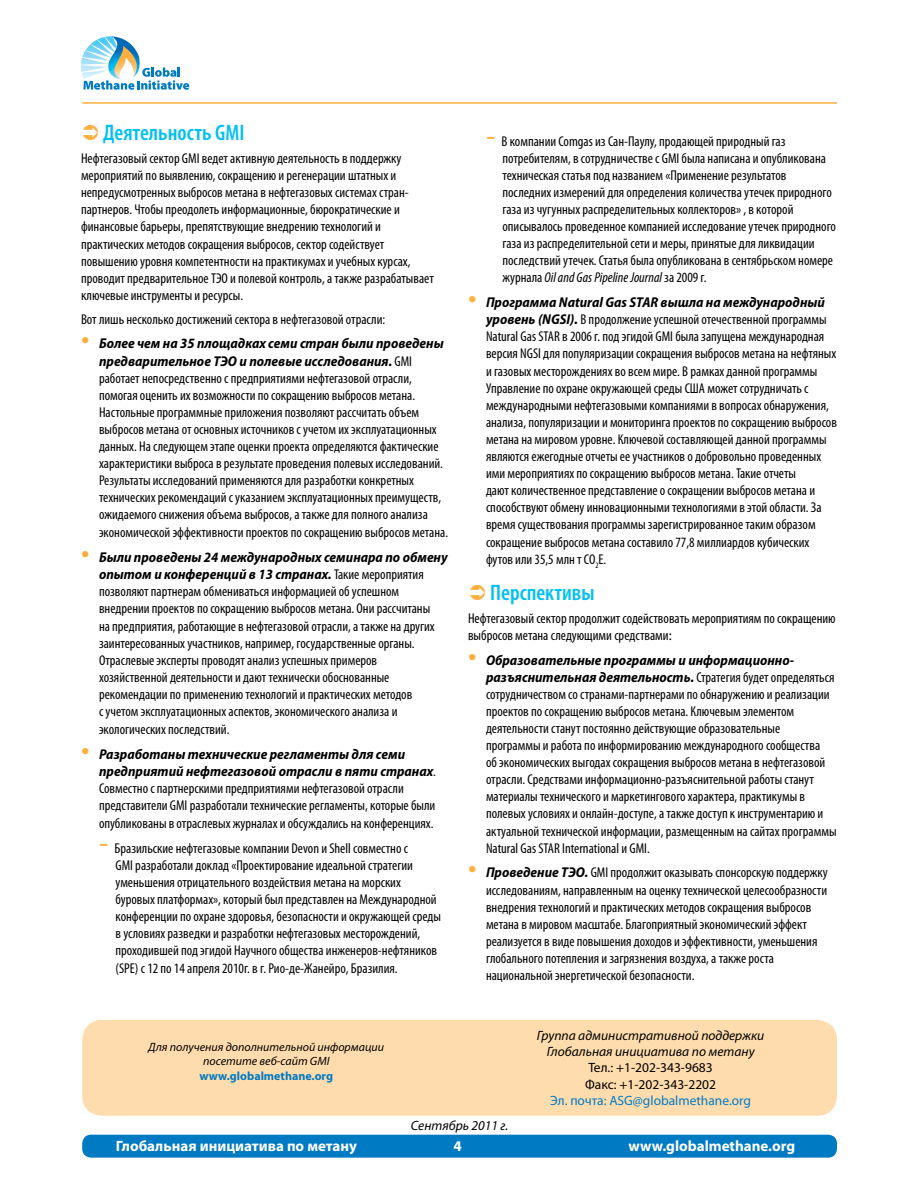
<style>
.page{position:relative;width:918px;height:1188px;background:#fff}
.page>*{position:absolute;margin:0;border:0;box-sizing:border-box;transform-origin:0 0}
.t1{font:600 condensed 22.5px "Myriad Pro";color:#00c0f3}
.t2{font:700 15px "Myriad Pro";color:#fff}
.t3{font:condensed 14.25px/17.1px "Myriad Pro";color:#000}
.t4{font:italic 13.5px/16.2px "Myriad Pro";color:#000;text-align:center}
.t5{font:13.5px/16.2px "Myriad Pro";color:#000}
.t6{font:13.5px "Myriad Pro";color:#007ac2}
.t7{font:italic 12px/14.4px "Myriad Pro";color:#000;text-align:center}
.t8{font:700 12px "Myriad Pro";color:#007ac2}
.s1{font-stretch:normal;font-size:30px;color:#fbb040}
.s2{font-weight:700;font-style:italic;font-stretch:semi-condensed}
.s3{font-style:italic}
.s4{font-stretch:normal}
</style>
<div class="page">
<svg style="left:81px;top:36px;width:108px;height:54px"></svg>
<hr style="left:82px;top:102px;width:755px;height:2px;background:#fbb040">
<div style="left:82px;top:1135px;width:755px;height:23px;background:#007ac2;border-radius:9px"></div>
<div style="left:82px;top:1020px;width:755px;height:96px;background:#ffdcae;border-radius:20px"></div>
<h1 class="t1" style="left:103px;top:120px;width:143px">Деятельность GMI</h1>
<p class="t3" style="left:81px;top:150px;width:354px">Нефтегазовый сектор GMI ведет активную деятельность в поддержку мероприятий по выявлению, сокращению и регенерации штатных и непредусмотренных выбросов метана в нефтегазовых системах стран&shy;партнеров. Чтобы преодолеть информационные, бюрократические и финансовые барьеры, препятствующие внедрению технологий и практических методов сокращения выбросов, сектор содействует повышению уровня компетентности на практикумах и учебных курсах, проводит предварительное ТЭО и полевой контроль, а также разрабатывает ключевые инструменты и ресурсы.</p>
<p class="t3" style="left:81px;top:311px;width:306px">Вот лишь несколько достижений сектора в нефтегазовой отрасли:</p>
<p class="t3" style="left:99px;top:335px;width:351px;text-indent:-18px"><span class="s1">•</span> <span class="s2">Более чем на 35 площадках семи стран были проведены предварительное ТЭО и полевые исследования.</span> GMI работает непосредственно с предприятиями нефтегазовой отрасли, помогая оценить их возможности по сокращению выбросов метана.<br>Настольные программные приложения позволяют рассчитать объем выбросов метана от основных источников с учетом их эксплуатационных данных. На следующем этапе оценки проекта определяются фактические характеристики выброса в результате проведения полевых исследований.<br>Результаты исследований применяются для разработки конкретных технических рекомендаций с указанием эксплуатационных преимуществ, ожидаемого снижения объема выбросов, а также для полного анализа экономической эффективности проектов по сокращению выбросов метана.</p>
<p class="t3" style="left:99px;top:549px;width:350px;text-indent:-18px"><span class="s1">•</span> <span class="s2">Были проведены 24 международных семинара по обмену опытом и конференций в 13 странах.</span> Такие мероприятия позволяют партнерам обмениваться информацией об успешном внедрении проектов по сокращению выбросов метана. Они рассчитаны<br>на предприятия, работающие в нефтегазовой отрасли, а также на других заинтересованных участников, например, государственные органы.<br>Отраслевые эксперты проводят анализ успешных примеров хозяйственной деятельности и дают технически обоснованные рекомендации по применению технологий и практических методов<br>с учетом эксплуатационных аспектов, экономического анализа и экологических последствий.</p>
<p class="t3" style="left:99px;top:746px;width:339px;text-indent:-18px"><span class="s1">•</span> <span class="s2">Разработаны технические регламенты для семи предприятий нефтегазовой отрасли в пяти странах</span>.<br>Совместно с партнерскими предприятиями нефтегазовой отрасли представители GMI разработали технические регламенты, которые были опубликованы в отраслевых журналах и обсуждались на конференциях.</p>
<p class="t3" style="left:115px;top:840px;width:327px;text-indent:-16px"><span class="s1">-</span> Бразильские нефтегазовые компании Devon и Shell совместно с<br>GMI разработали доклад «Проектирование идеальной стратегии уменьшения отрицательного воздействия метана на морских буровых платформах», который был представлен на Международной конференции по охране здоровья, безопасности и окружающей среды в условиях разведки и разработки нефтегазовых месторождений, проходившей под эгидой Научного общества инженеров-нефтяников (SPE) с 12 по 14 апреля 2010г. в г. Рио-де-Жанейро, Бразилия.</p>
<p class="t7" style="left:148px;top:1040px;width:237px">Для получения дополнительной информации посетите веб-сайт GMI</p>
<p class="t8" style="left:200px;top:1069px;width:135px">www.globalmethane.org</p>
<p class="t3" style="left:502px;top:133px;width:335px;text-indent:-16px"><span class="s1">-</span> В компании Comgas из Сан-Паулу, продающей природный газ потребителям, в сотрудничестве с GMI была написана и опубликована техническая статья под названием «Применение результатов последних измерений для определения количества утечек природного газа из чугунных распределительных коллекторов» , в которой описывалось проведенное компанией исследование утечек природного газа из распределительной сети и меры, принятые для ликвидации последствий утечек. Статья была опубликована в сентябрьском номере журнала <span class="s3">Oil and Gas Pipeline Journal</span> за 2009 г.</p>
<p class="t3" style="left:486px;top:294px;width:352px;text-indent:-18px"><span class="s1">•</span> <span class="s2">Программа Natural Gas STAR вышла на международный уровень (NGSI).</span> В продолжение успешной отечественной программы Natural Gas STAR в 2006 г. под эгидой GMI была запущена международная версия NGSI для популяризации сокращения выбросов метана на нефтяных и газовых месторождениях во всем мире. В рамках данной программы Управление по охране окружающей среды США может сотрудничать с международными нефтегазовыми компаниями в вопросах обнаружения, анализа, популяризации и мониторинга проектов по сокращению выбросов метана на мировом уровне. Ключевой составляющей данной программы являются ежегодные отчеты ее участников о добровольно проведенных ими мероприятиях по сокращению выбросов метана. Такие отчеты<br>дают количественное представление о сокращении выбросов метана и способствуют обмену инновационными технологиями в этой области. За время существования программы зарегистрированное таким образом сокращение выбросов метана составило 77,8 миллиардов кубических футов или 35,5 млн т CO<sub>2</sub>E.</p>
<h1 class="t1" style="left:490px;top:580px;width:106px">Перспективы</h1>
<p class="t3" style="left:468px;top:610px;width:369px">Нефтегазовый сектор продолжит содействовать мероприятиям по сокращению выбросов метана следующими средствами<span class="s4">:</span></p>
<p class="t3" style="left:486px;top:652px;width:352px;text-indent:-18px"><span class="s1">•</span> <span class="s2">Образовательные программы и информационно&shy;разъяснительная деятельность.</span> Стратегия будет определяться сотрудничеством со странами-партнерами по обнаружению и реализации проектов по сокращению выбросов метана. Ключевым элементом деятельности станут постоянно действующие образовательные программы и работа по информированию международного сообщества<br>об экономических выгодах сокращения выбросов метана в нефтегазовой отрасли. Средствами информационно-разъяснительной работы станут материалы технического и маркетингового характера, практикумы в полевых условиях и онлайн-доступе, а также доступ к инструментарию и актуальной технической информации, размещенным на сайтах программы Natural Gas STAR International и GMI.</p>
<p class="t3" style="left:486px;top:864px;width:343px;text-indent:-18px"><span class="s1">•</span> <span class="s2">Проведение ТЭО.</span> GMI продолжит оказывать спонсорскую поддержку исследованиям, направленным на оценку технической целесообразности внедрения технологий и практических методов сокращения выбросов метана в мировом масштабе. Благоприятный экономический эффект реализуется в виде повышения доходов и эффективности, уменьшения глобального потепления и загрязнения воздуха, а также роста национальной энергетической безопасности.</p>
<p class="t4" style="left:537px;top:1028px;width:229px">Группа административной поддержки<br>Глобальная инициатива по метану</p>
<p class="t5" style="left:585px;top:1060px;width:132px">Тел.: +1-202-343-9683<br>Факс: +1-202-343-2202</p>
<p class="t6" style="left:550px;top:1092px;width:202px">Эл. почта: ASG@globalmethane.org</p>
<p class="t4" style="left:411px;top:1118px;width:99px">Сентябрь 2011 г.</p>
<p class="t2" style="left:116px;top:1138px;width:243px">Глобальная инициатива по метану</p>
<p class="t2" style="left:454px;top:1138px;width:10px">4</p>
<p class="t2" style="left:628px;top:1138px;width:168px">www.globalmethane.org</p>
</div>
